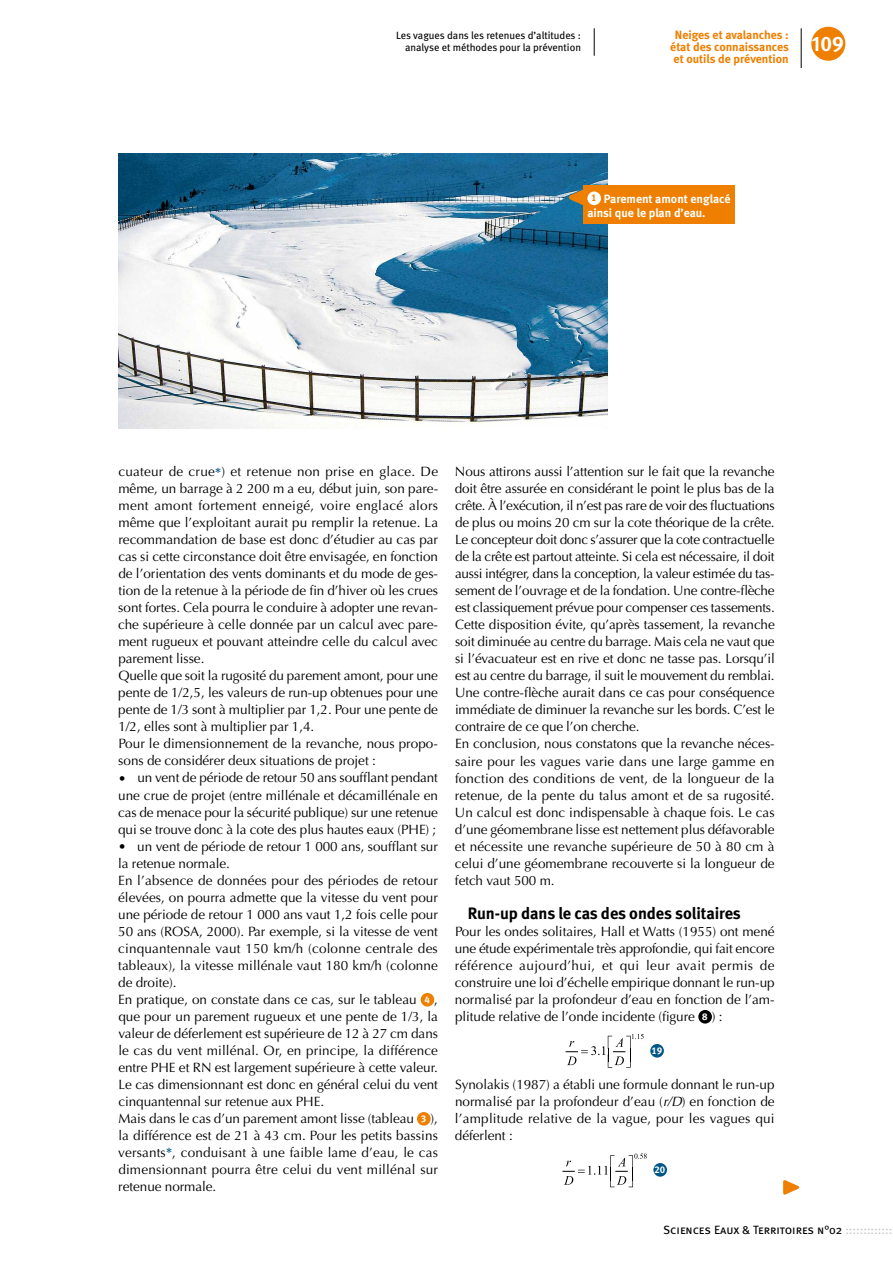
<style>
.page{position:relative;width:893px;height:1263px;background:#fff}
.page>*{position:absolute;margin:0;border:0;box-sizing:border-box;transform-origin:0 0}
.t1{font:21px "Meta Bold Caps Expert";color:#fff}
.t2{font:16.5px "Meta Bold LF";letter-spacing:-.005em;color:#000}
.t3{font:13.5px/17px "Optima";letter-spacing:-.005em;color:#000}
.t4{font:700 12px/12px "Meta";color:#ee7f00;text-align:center}
.t5{font:12px "Meta Book Caps";letter-spacing:-.005em;color:#000}
.t6{font:12px/13.5px "Meta Bold LF";color:#fff}
.t7{font:10.5px/12px "Meta Book LF";color:#000;text-align:right}
.t8{font:9.75px "Meta Bold LF";color:#fff}
.s1{font-weight:700;color:#005786}
.s2{font-family:"Meta Bold LF";font-size:9.75px;color:#fff}
.s3{font-style:italic}
.s4{color:#c6c7c8}
</style>
<div class="page">
<div style="left:811px;top:27px;width:34px;height:34px;background:#ee7f00;border-radius:50%"></div>
<hr style="left:801px;top:28px;width:1px;height:40px;background:#000">
<svg style="left:594px;top:28px;width:1px;height:28px"></svg>
<img style="left:118px;top:153px;width:489px;height:275px">
<div style="left:421px;top:993px;width:13px;height:13px;background:#ee7f00;border-radius:50%"></div>
<div style="left:417px;top:1112px;width:14px;height:13px;background:#ee7f00;border-radius:50%"></div>
<div style="left:698px;top:1010px;width:14px;height:13px;background:#000;border-radius:50%"></div>
<svg style="left:566px;top:1034px;width:78px;height:34px"></svg>
<div style="left:650px;top:1044px;width:14px;height:13px;background:#005786;border-radius:50%"></div>
<svg style="left:563px;top:1153px;width:84px;height:34px"></svg>
<div style="left:653px;top:1163px;width:14px;height:14px;background:#005786;border-radius:50%"></div>
<svg style="left:783px;top:1180px;width:17px;height:15px"></svg>
<svg style="left:560px;top:186px;width:23px;height:24px"></svg>
<div style="left:583px;top:185px;width:152px;height:38px;background:#ee7f00"></div>
<div style="left:587px;top:191px;width:14px;height:14px;background:#fff;border-radius:50%"></div>
<p class="t7" style="left:396px;top:29px;width:186px">Les vagues dans les retenues d’altitudes : analyse et méthodes pour la prévention</p>
<p class="t4" style="left:670px;top:29px;width:120px">Neiges et avalanches : état des connaissances et outils de prévention</p>
<h1 class="t1" style="left:812px;top:31px;width:33px">109</h1>
<p class="t6" style="left:587px;top:192px;width:145px;text-indent:4px"><sup>1</sup> Parement amont englacé ainsi que le plan d’eau.</p>
<p class="t3" style="left:118px;top:463px;width:321px">cuateur de crue<span class="s1">*</span>) et retenue non prise en glace. De même, un barrage à 2 200 m a eu, début juin, son pare&shy;ment amont fortement enneigé, voire englacé alors même que l’exploitant aurait pu remplir la retenue. La recommandation de base est donc d’étudier au cas par cas si cette circonstance doit être envisagée, en fonction de l’orientation des vents dominants et du mode de ges&shy;tion de la retenue à la période de fin d’hiver où les crues sont fortes. Cela pourra le conduire à adopter une revan&shy;che supérieure à celle donnée par un calcul avec pare&shy;ment rugueux et pouvant atteindre celle du calcul avec parement lisse.<br>Quelle que soit la rugosité du parement amont, pour une pente de 1/2,5, les valeurs de run-up obtenues pour une pente de 1/3 sont à multiplier par 1,2. Pour une pente de 1/2, elles sont à multiplier par 1,4.<br>Pour le dimensionnement de la revanche, nous propo&shy;sons de considérer deux situations de projet :</p>
<p class="t3" style="left:118px;top:770px;width:321px;text-align:justify">• un vent de période de retour 50 ans soufflant pendant une crue de projet (entre millénale et décamillénale en cas de menace pour la sécurité publique) sur une retenue qui se trouve donc à la cote des plus hautes eaux (PHE) ;</p>
<p class="t3" style="left:118px;top:838px;width:321px">• un vent de période de retour 1 000 ans, soufflant sur la retenue normale.<br>En l’absence de données pour des périodes de retour élevées, on pourra admette que la vitesse du vent pour une période de retour 1 000 ans vaut 1,2 fois celle pour 50 ans (ROSA, 2000). Par exemple, si la vitesse de vent cinquantennale vaut 150 km/h (colonne centrale des tableaux), la vitesse millénale vaut 180 km/h (colonne de droite).<br>En pratique, on constate dans ce cas, sur le tableau <span class="s2">4</span> , que pour un parement rugueux et une pente de 1/3, la valeur de déferlement est supérieure de 12 à 27 cm dans le cas du vent millénal. Or, en principe, la différence entre PHE et RN est largement supérieure à cette valeur.<br>Le cas dimensionnant est donc en général celui du vent cinquantennal sur retenue aux PHE.<br>Mais dans le cas d’un parement amont lisse (tableau <span class="s2">3</span> ), la différence est de 21 à 43 cm. Pour les petits bassins versants<span class="s1">*</span>, conduisant à une faible lame d’eau, le cas dimensionnant pourra être celui du vent millénal sur retenue normale.</p>
<p class="t3" style="left:455px;top:463px;width:321px">Nous attirons aussi l’attention sur le fait que la revanche doit être assurée en considérant le point le plus bas de la crête. À l’exécution, il n’est pas rare de voir des fluctuations de plus ou moins 20 cm sur la cote théorique de la crête.<br>Le concepteur doit donc s’assurer que la cote contractuelle de la crête est partout atteinte. Si cela est nécessaire, il doit aussi intégrer, dans la conception, la valeur estimée du tas&shy;sement de l’ouvrage et de la fondation. Une contre-flèche est classiquement prévue pour compenser ces tassements.<br>Cette disposition évite, qu’après tassement, la revanche soit diminuée au centre du barrage. Mais cela ne vaut que si l’évacuateur est en rive et donc ne tasse pas. Lorsqu’il est au centre du barrage, il suit le mouvement du remblai.<br>Une contre-flèche aurait dans ce cas pour conséquence immédiate de diminuer la revanche sur les bords. C’est le contraire de ce que l’on cherche.<br>En conclusion, nous constatons que la revanche néces&shy;saire pour les vagues varie dans une large gamme en fonction des conditions de vent, de la longueur de la retenue, de la pente du talus amont et de sa rugosité.<br>Un calcul est donc indispensable à chaque fois. Le cas d’une géomembrane lisse est nettement plus défavorable et nécessite une revanche supérieure de 50 à 80 cm à celui d’une géomembrane recouverte si la longueur de fetch vaut 500 m.</p>
<p class="t2" style="left:468px;top:903px;width:275px">Run-up dans le cas des ondes solitaires</p>
<p class="t3" style="left:455px;top:923px;width:321px;text-align:justify">Pour les ondes solitaires, Hall et Watts (1955) ont mené une étude expérimentale très approfondie, qui fait encore référence aujourd’hui, et qui leur avait permis de construire une loi d’échelle empirique donnant le run-up normalisé par la profondeur d’eau en fonction de l’am&shy;plitude relative de l’onde incidente (figure <span class="s2">8</span> ) :</p>
<p class="t8" style="left:651px;top:1044px;width:12px">19</p>
<p class="t3" style="left:455px;top:1076px;width:321px;text-align:justify">Synolakis (1987) a établi une formule donnant le run-up normalisé par la profondeur d’eau (<span class="s3">r/D</span>) en fonction de l’amplitude relative de la vague, pour les vagues qui déferlent :</p>
<p class="t8" style="left:654px;top:1163px;width:12px">20</p>
<p class="t5" style="left:663px;top:1223px;width:231px">Sciences Eaux &amp; Territoires n°02 <span class="s4">:::::::::::::</span></p>
</div>
